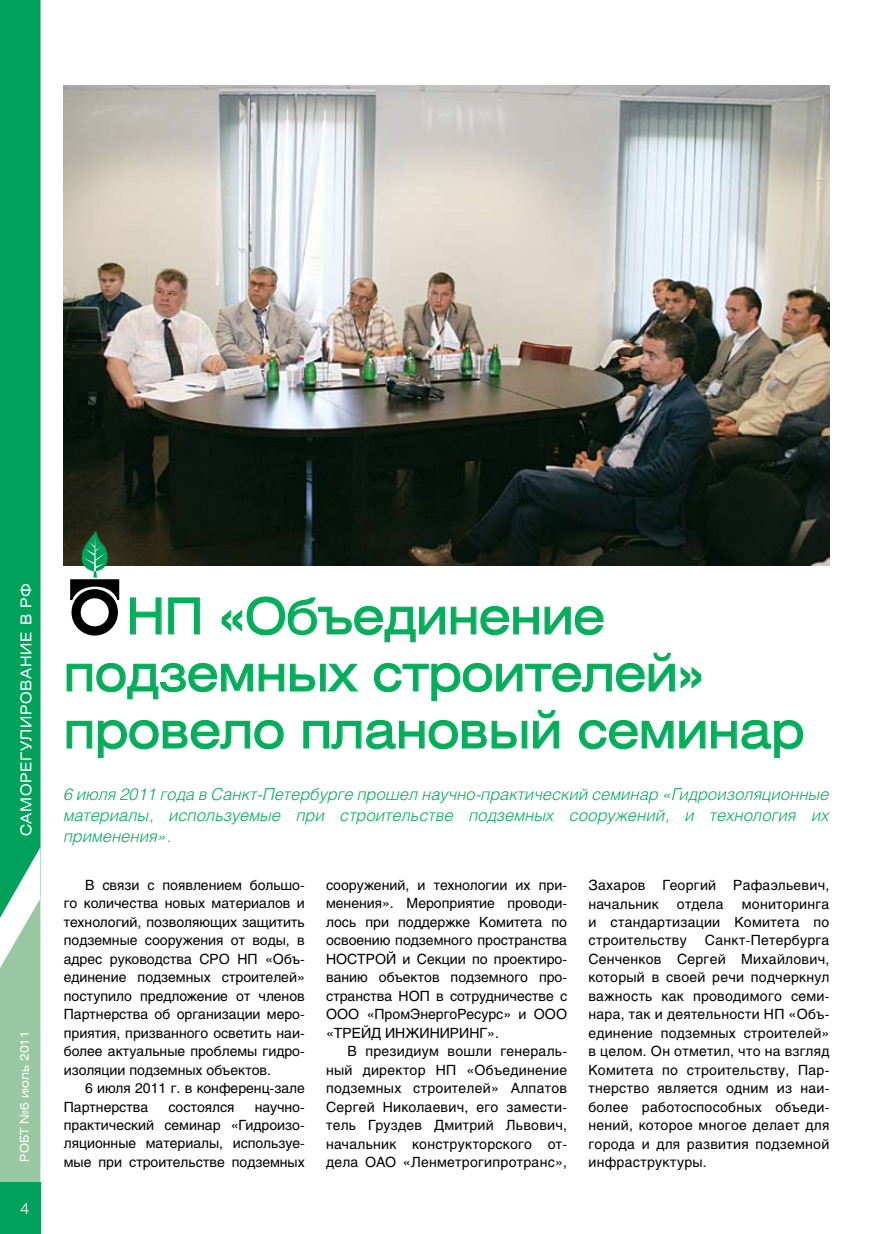
<style>
.page{position:relative;width:872px;height:1234px;background:#fff}
.page>*{position:absolute;margin:0;border:0;box-sizing:border-box;transform-origin:0 0}
.t1{font:49.5px/57px "Helios Ext";color:#00af59;scale:.95 1}
.t2{font:italic 300 16.5px/21px "Helios";color:#00af59;text-align:justify}
.t3{font:15px "Helios Ext";letter-spacing:.05em;color:#fff;scale:.95 1}
.t4{font:300 15px "Helios Ext";color:#fff;scale:.95 1}
.t5{font:13.95px/18.5px "Helios";color:#000;text-align:justify}
.t6{font:13.95px/18.5px "Helios";letter-spacing:.02em;color:#000}
.t7{font:12px "Helios Ext";color:#fff;scale:.95 1}
</style>
<div class="page">
<div style="left:0;top:968px;width:40px;height:214px;background:#99c7a2"></div>
<div style="left:0;top:1182px;width:40px;height:51px;background:#00a15a"></div>
<svg style="left:0;top:0;width:40px;height:968px;background:#12a765"></svg>
<img style="left:64px;top:85px;width:765px;height:480px">
<svg style="left:130px;top:597px;width:32px;height:37px"></svg>
<svg style="left:168px;top:597px;width:32px;height:37px"></svg>
<svg style="left:221px;top:596px;width:383px;height:46px"></svg>
<svg style="left:66px;top:662px;width:292px;height:37px"></svg>
<svg style="left:373px;top:652px;width:329px;height:49px"></svg>
<svg style="left:66px;top:720px;width:218px;height:38px"></svg>
<svg style="left:303px;top:709px;width:257px;height:40px"></svg>
<svg style="left:579px;top:719px;width:224px;height:39px"></svg>
<svg style="left:70px;top:530px;width:49px;height:105px"></svg>
<p class="t3" style="left:17px;top:836px;width:268px;rotate:-90deg">САМОРЕГУЛИРОВАНИЕ В РФ</p>
<p class="t7" style="left:17px;top:1161px;width:140px;rotate:-90deg">РОБТ №6 июль 2011</p>
<p class="t4" style="left:20px;top:1198px;width:11px">4</p>
<h1 class="t1" style="left:64px;top:587px;width:781px;text-indent:63px">НП «Объединение подземных строителей» провело плановый семинар</h1>
<p class="t2" style="left:64px;top:783px;width:767px">6 июля 2011 года в Санкт-Петербурге прошел научно-практический семинар «Гидроизоляционные материалы, используемые при строительстве подземных сооружений, и технология их применения».</p>
<p class="t5" style="left:64px;top:875px;width:242px;text-indent:21px">В связи с появлением большо&shy;го количества новых материалов и технологий, позволяющих защитить подземные сооружения от воды, в адрес руководства СРО НП «Объ&shy;единение подземных строителей» поступило предложение от членов Партнерства об организации меро&shy;приятия, призванного осветить наи&shy;более актуальные проблемы гидро&shy;изоляции подземных объектов.</p>
<p class="t5" style="left:64px;top:1078px;width:242px;text-indent:21px">6 июля 2011 г. в конференц-зале<br>Партнерства</p>
<p class="t5" style="left:64px;top:1096px;width:242px;text-indent:191px">научно&shy;практический семинар «Гидроизо&shy;ляционные материалы, используе&shy;мые при строительстве подземных</p>
<p class="t5" style="left:168px;top:1096px;width:68px">состоялся</p>
<p class="t5" style="left:326px;top:875px;width:242px">сооружений, и технологии их при&shy;менения». Мероприятие проводи&shy;лось при поддержке Комитета по освоению подземного пространства НОСТРОЙ и Секции по проектиро&shy;ванию объектов подземного про&shy;странства НОП в сотрудничестве с ООО «ПромЭнергоРесурс» и ООО «ТРЕЙД ИНЖИНИРИНГ».</p>
<p class="t5" style="left:326px;top:1041px;width:242px;text-indent:21px">В президиум вошли генераль&shy;ный директор НП «Объединение подземных строителей» Алпатов Сергей Николаевич, его замести&shy;тель Груздев Дмитрий Львович, начальник конструкторского от&shy;дела ОАО «Ленметрогипротранс»,</p>
<p class="t6" style="left:588px;top:875px;width:242px">Захаров Георгий Рафаэльевич, начальник</p>
<p class="t5" style="left:588px;top:894px;width:242px;text-indent:153px">мониторинга и стандартизации Комитета по строительству</p>
<p class="t5" style="left:677px;top:894px;width:48px">отдела</p>
<p class="t5" style="left:588px;top:930px;width:242px;text-indent:116px">Санкт-Петербурга Сенченков Сергей Михайлович, который в своей речи подчеркнул важность как проводимого семи&shy;нара, так и деятельности НП «Объ&shy;единение подземных строителей» в целом. Он отметил, что на взгляд Комитета по строительству, Пар&shy;тнерство является одним из наи&shy;более работоспособных объеди&shy;нений, которое многое делает для города и для развития подземной инфраструктуры.</p>
</div>
